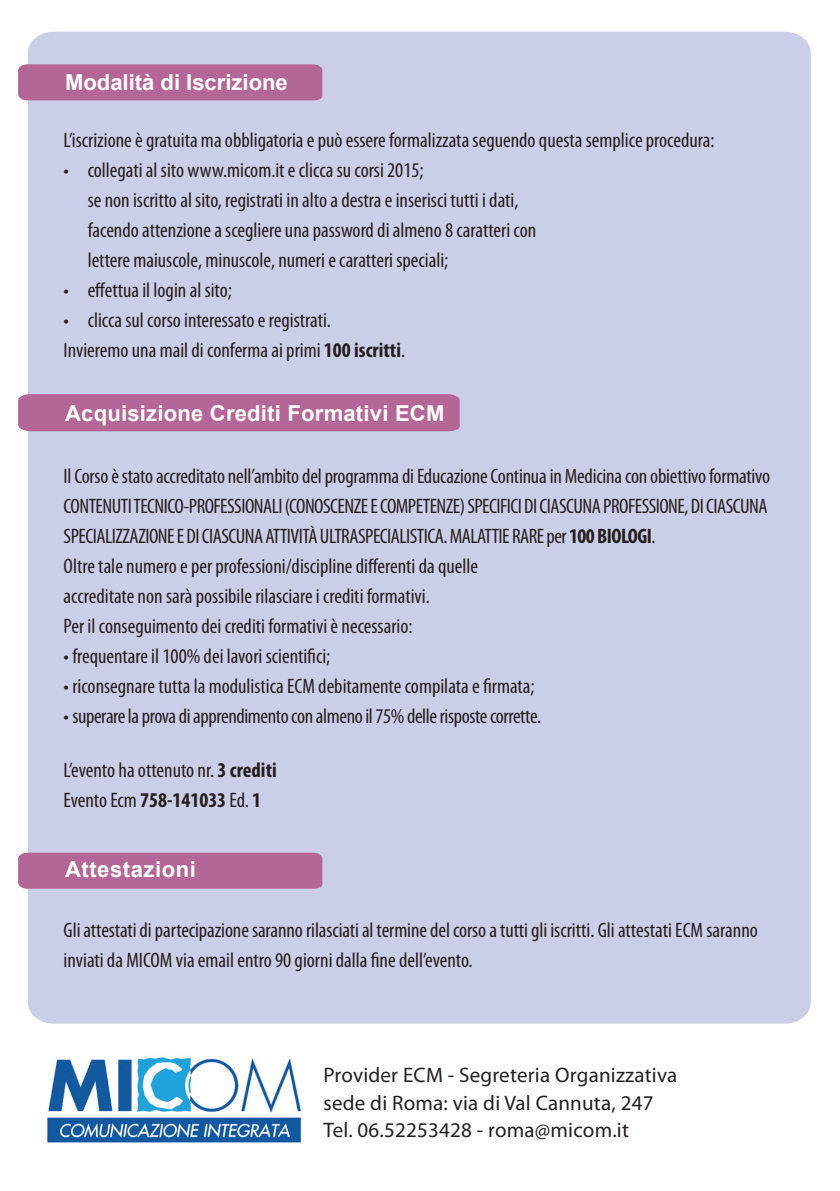
<style>
.page{position:relative;width:840px;height:1191px;background:#fff}
.page>*{position:absolute;margin:0;border:0;box-sizing:border-box;transform-origin:0 0}
.t1{font:700 22px "Arial";letter-spacing:.01em;color:#fff}
.t2{font:condensed 21px/30px "Myriad Pro";color:#231f20}
.t3{font:condensed 21px/30px "Myriad Pro";letter-spacing:-.025em;color:#231f20}
.t4{font:21px/27.6px "Myriad Pro";letter-spacing:.01em;color:#231f20}
.t5{font:condensed 21px "Myriad Pro";letter-spacing:-.02em;color:#231f20}
.s1{font-weight:700}
</style>
<div class="page">
<div style="left:28px;top:32px;width:782px;height:991px;background:#cbcee7"></div>
<div style="left:18px;top:64px;width:304px;height:36px;background:#b46696"></div>
<div style="left:18px;top:394px;width:441px;height:37px;background:#b46696"></div>
<div style="left:18px;top:852px;width:304px;height:36px;background:#b46696"></div>
<img style="left:47px;top:1057px;width:255px;height:86px">
<p class="t1" style="left:65px;top:67px;width:224px">Modalità di Iscrizione</p>
<p class="t2" style="left:64px;top:124px;width:652px">L’iscrizione è gratuita ma obbligatoria e può essere formalizzata seguendo questa semplice procedura:</p>
<p class="t2" style="left:88px;top:154px;width:450px;text-indent:-24px">• collegati al sito www.micom.it e clicca su corsi 2015;<br>se non iscritto al sito, registrati in alto a destra e inserisci tutti i dati, facendo attenzione a scegliere una password di almeno 8 caratteri con lettere maiuscole, minuscole, numeri e caratteri speciali;</p>
<p class="t2" style="left:64px;top:274px;width:170px">• effettua il login al sito;</p>
<p class="t2" style="left:64px;top:304px;width:269px">• clicca sul corso interessato e registrati.</p>
<p class="t2" style="left:64px;top:334px;width:343px">Invieremo una mail di conferma ai primi <span class="s1">100 iscritti</span>.</p>
<p class="t1" style="left:65px;top:398px;width:380px">Acquisizione Crediti Formativi ECM</p>
<p class="t3" style="left:64px;top:461px;width:707px">Il Corso è stato accreditato nell’ambito del programma di Educazione Continua in Medicina con obiettivo formativo<br>CONTENUTI TECNICO-PROFESSIONALI (CONOSCENZE E COMPETENZE) SPECIFICI DI CIASCUNA PROFESSIONE, DI CIASCUNA<br>SPECIALIZZAZIONE E DI CIASCUNA ATTIVITÀ ULTRASPECIALISTICA. MALATTIE RARE per <span class="s1">100 BIOLOGI</span>.</p>
<p class="t2" style="left:64px;top:551px;width:415px">Oltre tale numero e per professioni/discipline differenti da quelle accreditate non sarà possibile rilasciare i crediti formativi.</p>
<p class="t2" style="left:64px;top:611px;width:350px">Per il conseguimento dei crediti formativi è necessario:</p>
<p class="t2" style="left:64px;top:641px;width:268px">• frequentare il 100% dei lavori scientifici;</p>
<p class="t2" style="left:64px;top:671px;width:472px">• riconsegnare tutta la modulistica ECM debitamente compilata e firmata;</p>
<p class="t5" style="left:64px;top:703px;width:479px">• superarelaprovadiapprendimentocon almenoil75%dellerispostecorrette.</p>
<p class="t2" style="left:64px;top:754px;width:215px">L’evento ha ottenuto nr. <span class="s1">3 crediti<br></span>Evento Ecm <span class="s1">758-141033</span> Ed. <span class="s1">1</span></p>
<p class="t1" style="left:65px;top:854px;width:132px">Attestazioni</p>
<p class="t2" style="left:64px;top:915px;width:695px">Gli attestati di partecipazione saranno rilasciati al termine del corso a tutti gli iscritti. Gli attestati ECM saranno inviati da MICOM via email entro 90 giorni dalla fine dell’evento.</p>
<p class="t4" style="left:323px;top:1061px;width:355px">Provider ECM - Segreteria Organizzativa</p>
<p class="t4" style="left:323px;top:1088px;width:331px">sede di Roma: via di Val Cannuta, 247<br>Tel. 06.52253428 - roma@micom.it</p>
</div>
